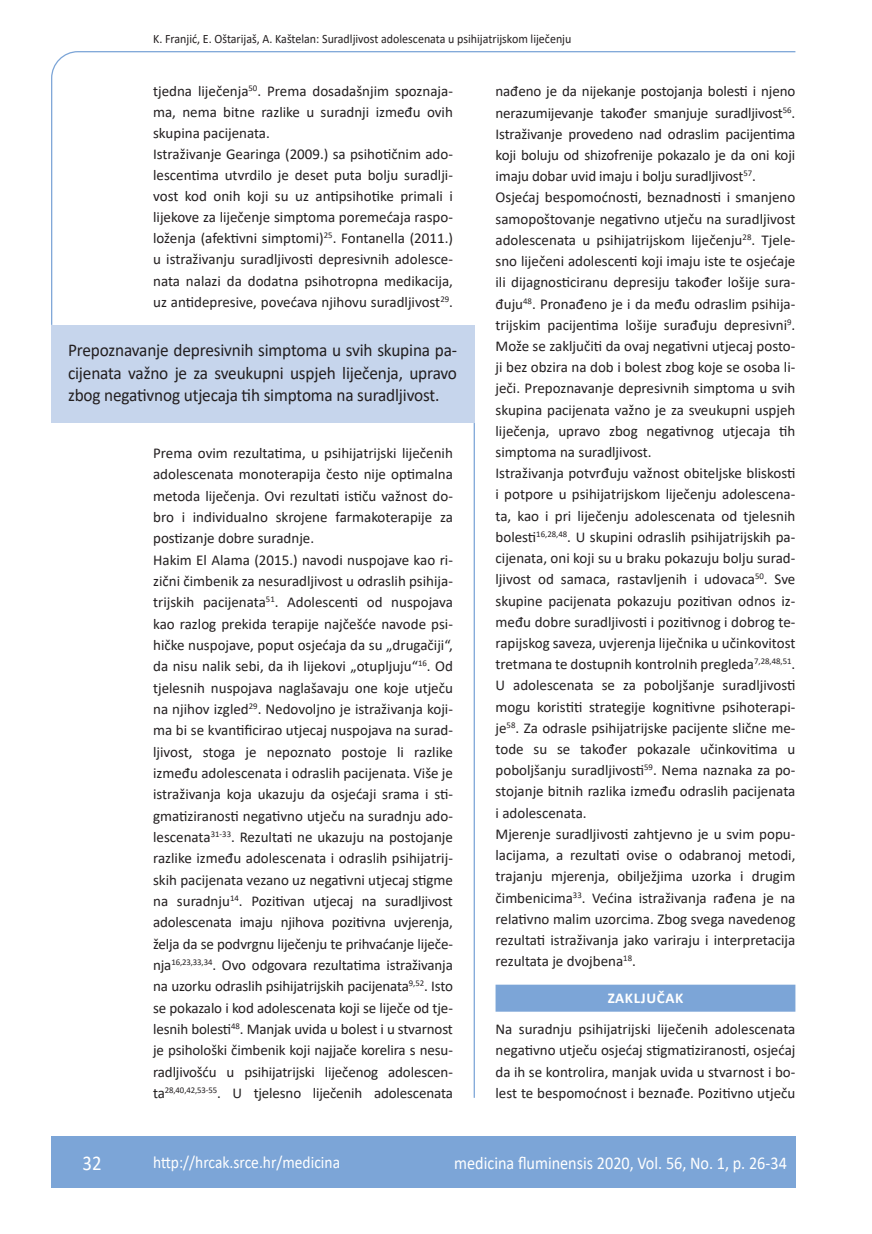
<style>
.page{position:relative;width:872px;height:1234px;background:#fff}
.page>*{position:absolute;margin:0;border:0;box-sizing:border-box;transform-origin:0 0}
.t1{font:21px "Calibri";color:#fff;scale:.9 1}
.anterfile{font:18px/22.5px "Calibri";letter-spacing:-.01em;color:#231f20;text-align:justify;scale:.96 1}
.t2{font:18px "Calibri";color:#fff;scale:.9 1}
.t3{font:17.25px "Calibri";color:#fff;scale:.9 1}
.osnovni_tekst{font:15px/21.1px "Calibri";color:#231f20;text-align:justify}
.naslov_ruler{font:700 15px "Calibri";letter-spacing:.04em;color:#fff}
.glava{font:12.75px "Calibri";color:#231f20;scale:.94 1}
</style>
<div class="page">
<svg style="left:51px;top:51px;width:745px;height:275px"></svg>
<hr style="left:473px;top:423px;width:2px;height:674px;background:#7ca5d7">
<div style="left:51px;top:1135px;width:744px;height:51px;background:#7ca5d7"></div>
<div style="left:495px;top:984px;width:300px;height:27px;background:#7ca5d7"></div>
<div style="left:51px;top:325px;width:423px;height:98px;background:#c6d5ec"></div>
<p class="glava" style="left:153px;top:29px;width:446px">K. Franjić, E. Oštarijaš, A. Kaštelan: Suradljivost adolescenata u psihijatrijskom liječenju</p>
<p class="osnovni_tekst" style="left:153px;top:80px;width:301px">tjedna liječenja<sup>50</sup>. Prema dosadašnjim spoznaja&shy;ma, nema bitne razlike u suradnji između ovih skupina pacijenata.</p>
<p class="osnovni_tekst" style="left:153px;top:143px;width:301px">Istraživanje Gearinga (2009.) sa psihotičnim ado&shy;lescentima utvrdilo je deset puta bolju suradlji&shy;vost kod onih koji su uz antipsihotike primali i lijekove za liječenje simptoma poremećaja raspo&shy;loženja (afektivni simptomi)<sup>25</sup>. Fontanella (2011.) u istraživanju suradljivosti depresivnih adolesce&shy;nata nalazi da dodatna psihotropna medikacija, uz antidepresive, povećava njihovu suradljivost<sup>29</sup>.</p>
<p class="anterfile" style="left:68px;top:338px;width:407px">Prepoznavanje depresivnih simptoma u svih skupina pa&shy;cijenata važno je za sveukupni uspjeh liječenja, upravo zbog negativnog utjecaja tih simptoma na suradljivost.</p>
<p class="osnovni_tekst" style="left:153px;top:442px;width:301px">Prema ovim rezultatima, u psihijatrijski liječenih adolescenata monoterapija često nije optimalna metoda liječenja. Ovi rezultati ističu važnost do&shy;bro i individualno skrojene farmakoterapije za postizanje dobre suradnje.</p>
<p class="osnovni_tekst" style="left:153px;top:548px;width:301px">Hakim El Alama (2015.) navodi nuspojave kao ri&shy;zični čimbenik za nesuradljivost u odraslih psihija&shy;trijskih pacijenata<sup>51</sup>. Adolescenti od nuspojava kao razlog prekida terapije najčešće navode psi&shy;hičke nuspojave, poput osjećaja da su „drugačiji“, da nisu nalik sebi, da ih lijekovi „otupljuju“<sup>16</sup>. Od tjelesnih nuspojava naglašavaju one koje utječu na njihov izgled<sup>29</sup>. Nedovoljno je istraživanja koji&shy;ma bi se kvantificirao utjecaj nuspojava na surad&shy;ljivost, stoga je nepoznato postoje li razlike između adolescenata i odraslih pacijenata. Više je istraživanja koja ukazuju da osjećaji srama i sti&shy;gmatiziranosti negativno utječu na suradnju ado&shy;lescenata<sup>31-33</sup>. Rezultati ne ukazuju na postojanje razlike između adolescenata i odraslih psihijatrij&shy;skih pacijenata vezano uz negativni utjecaj stigme na suradnju<sup>14</sup>. Pozitivan utjecaj na suradljivost adolescenata imaju njihova pozitivna uvjerenja, želja da se podvrgnu liječenju te prihvaćanje liječe&shy;nja<sup>16,23,33,34</sup>. Ovo odgovara rezultatima istraživanja na uzorku odraslih psihijatrijskih pacijenata<sup>9,52</sup>. Isto se pokazalo i kod adolescenata koji se liječe od tje&shy;lesnih bolesti<sup>48</sup>. Manjak uvida u bolest i u stvarnost je psihološki čimbenik koji najjače korelira s nesu&shy;radljivošću u psihijatrijski liječenog adolescen&shy;ta<sup>28,40,42,53-55</sup>. U tjelesno liječenih adolescenata</p>
<p class="osnovni_tekst" style="left:495px;top:80px;width:301px">nađeno je da nijekanje postojanja bolesti i njeno nerazumijevanje također smanjuje suradljivost<sup>56</sup>.<br>Istraživanje provedeno nad odraslim pacijentima koji boluju od shizofrenije pokazalo je da oni koji imaju dobar uvid imaju i bolju suradljivost<sup>57</sup>.</p>
<p class="osnovni_tekst" style="left:495px;top:186px;width:301px">Osjećaj bespomoćnosti, beznadnosti i smanjeno samopoštovanje negativno utječu na suradljivost adolescenata u psihijatrijskom liječenju<sup>28</sup>. Tjele&shy;sno liječeni adolescenti koji imaju iste te osjećaje ili dijagnosticiranu depresiju također lošije sura&shy;đuju<sup>48</sup>. Pronađeno je i da među odraslim psihija&shy;trijskim pacijentima lošije surađuju depresivni<sup>9</sup>.<br>Može se zaključiti da ovaj negativni utjecaj posto&shy;ji bez obzira na dob i bolest zbog koje se osoba li&shy;ječi. Prepoznavanje depresivnih simptoma u svih skupina pacijenata važno je za sveukupni uspjeh liječenja, upravo zbog negativnog utjecaja tih simptoma na suradljivost.</p>
<p class="osnovni_tekst" style="left:495px;top:462px;width:301px">Istraživanja potvrđuju važnost obiteljske bliskosti i potpore u psihijatrijskom liječenju adolescena&shy;ta, kao i pri liječenju adolescenata od tjelesnih bolesti<sup>16,28,48</sup>. U skupini odraslih psihijatrijskih pa&shy;cijenata, oni koji su u braku pokazuju bolju surad&shy;ljivost od samaca, rastavljenih i udovaca<sup>50</sup>. Sve skupine pacijenata pokazuju pozitivan odnos iz&shy;među dobre suradljivosti i pozitivnog i dobrog te&shy;rapijskog saveza, uvjerenja liječnika u učinkovitost tretmana te dostupnih kontrolnih pregleda<sup>7,28,48,51</sup>.</p>
<p class="osnovni_tekst" style="left:495px;top:674px;width:301px">U adolescenata se za poboljšanje suradljivosti mogu koristiti strategije kognitivne psihoterapi&shy;je<sup>58</sup>. Za odrasle psihijatrijske pacijente slične me&shy;tode su se također pokazale učinkovitima u poboljšanju suradljivosti<sup>59</sup>. Nema naznaka za po&shy;stojanje bitnih razlika između odraslih pacijenata i adolescenata.</p>
<p class="osnovni_tekst" style="left:495px;top:822px;width:301px">Mjerenje suradljivosti zahtjevno je u svim popu&shy;lacijama, a rezultati ovise o odabranoj metodi, trajanju mjerenja, obilježjima uzorka i drugim čimbenicima<sup>33</sup>. Većina istraživanja rađena je na relativno malim uzorcima. Zbog svega navedenog rezultati istraživanja jako variraju i interpretacija rezultata je dvojbena<sup>18</sup>.</p>
<p class="naslov_ruler" style="left:607px;top:987px;width:77px">ZAKLJUČAK</p>
<p class="osnovni_tekst" style="left:495px;top:1017px;width:301px">Na suradnju psihijatrijski liječenih adolescenata negativno utječu osjećaj stigmatiziranosti, osjećaj da ih se kontrolira, manjak uvida u stvarnost i bo&shy;lest te bespomoćnost i beznađe. Pozitivno utječu</p>
<p class="t1" style="left:82px;top:1147px;width:23px">32</p>
<p class="t3" style="left:153px;top:1149px;width:209px">http://hrcak.srce.hr/medicina</p>
<p class="t2" style="left:454px;top:1149px;width:371px">medicina fluminensis 2020, Vol. 56, No. 1, p. 26-34</p>
</div>
